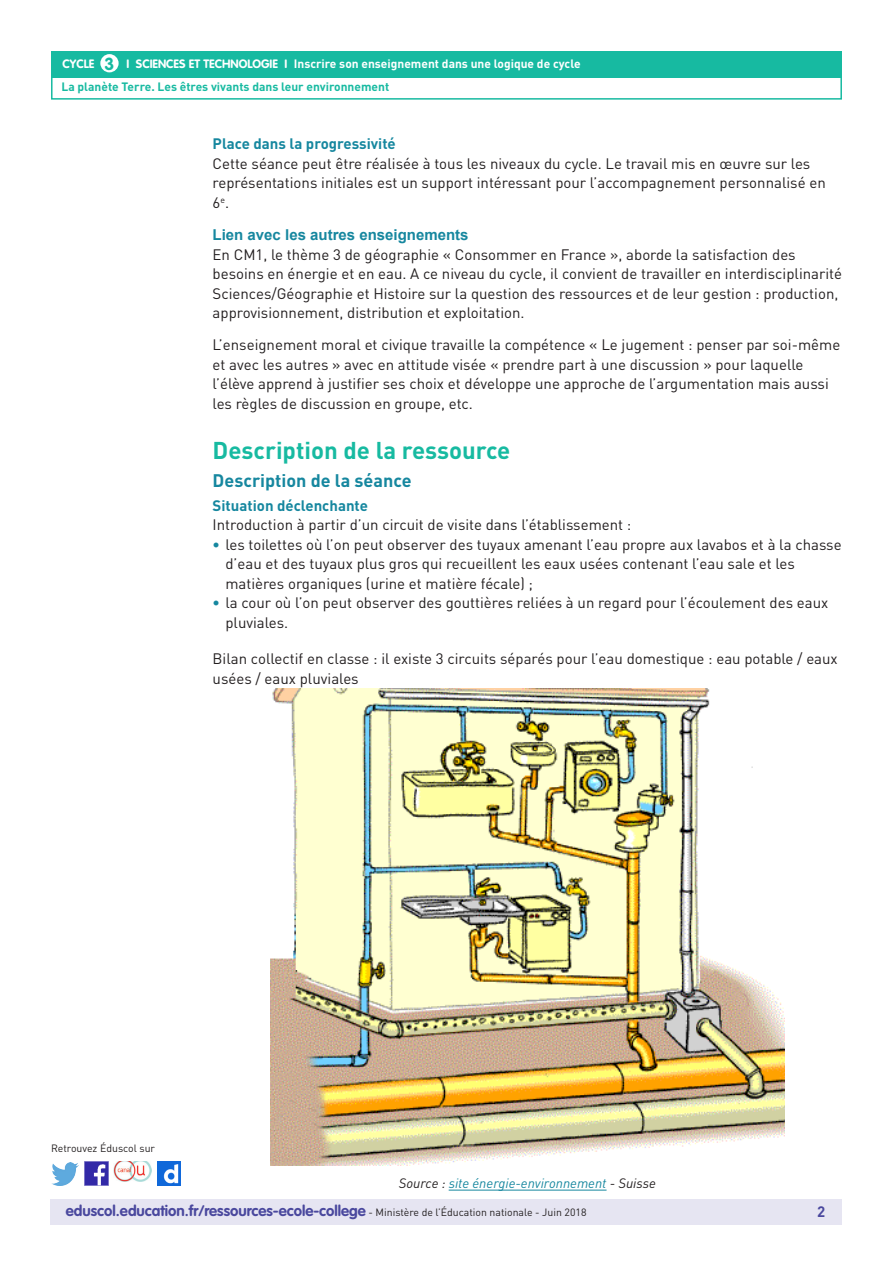
<style>
.page{position:relative;width:893px;height:1263px;background:#fff}
.page>*{position:absolute;margin:0;border:0;box-sizing:border-box;transform-origin:0 0}
._03_Titre_de_niveau{font:700 24px "DIN Pro";color:#17baa1}
._04_Titre_de_niveau{font:700 18px "DIN Pro";color:#16879f}
.t1{font:700 17.25px "VAG Rounded Std";color:#17baa1}
._06_Texte_courant{font:15px/19.5px "DIN Pro";color:#231f20}
.t2{font:700 15px "VAG Rounded Std";color:#4a489e}
._05_Titre_de_niveau{font:700 15px "DIN Pro";color:#16879f}
._05_Titre_de_niveau-2{font:700 15px "Arial";color:#16879f}
.t3{font:700 15px "DIN Pro";color:#4a489e}
._06_Texte_courant-2{font:italic 13.5px "DIN Pro";color:#16879f}
.t4{font:700 12px "DIN Pro";color:#17baa1}
.t5{font:700 12px "DIN Pro";color:#fff}
.t6{font:700 12px "VAG Rounded Std";color:#fff}
.t7{font:10.5px "DIN Pro";color:#231f20}
.s1{font-weight:700;color:#16879f}
.s2{color:#231f20}
.s3{font-family:"DIN Pro";font-weight:400;font-size:10.5px;color:#231f20}
</style>
<div class="page">
<div style="left:50px;top:1199px;width:791px;height:26px;background:#e6e5f2"></div>
<div style="left:51px;top:51px;width:791px;height:27px;background:#17baa1"></div>
<div style="left:100px;top:54px;width:19px;height:18px;background:#fff;border-radius:50%"></div>
<div style="left:51px;top:75px;width:791px;height:25px;border:2px solid #17baa1"></div>
<img style="left:85px;top:1162px;width:23px;height:23px">
<img style="left:51px;top:1163px;width:28px;height:22px">
<img style="left:158px;top:1162px;width:22px;height:23px">
<img style="left:114px;top:1162px;width:38px;height:19px">
<hr style="left:449px;top:1190px;width:158px;height:1px;background:#16879f">
<img style="left:270px;top:688px;width:514px;height:477px">
<p class="t1" style="left:105px;top:53px;width:11px">3</p>
<p class="t5" style="left:294px;top:56px;width:288px">Inscrire son enseignement dans une logique de cycle</p>
<p class="t4" style="left:61px;top:79px;width:329px">La planète Terre. Les êtres vivants dans leur environnement</p>
<p class="t6" style="left:63px;top:57px;width:33px">CYCLE</p>
<p class="t6" style="left:127px;top:57px;width:162px">I SCIENCES ET TECHNOLOGIE I</p>
<p class="_05_Titre_de_niveau" style="left:213px;top:134px;width:185px">Place dans la progressivité</p>
<p class="_06_Texte_courant" style="left:213px;top:153px;width:615px">Cette séance peut être réalisée à tous les niveaux du cycle. Le travail mis en œuvre sur les représentations initiales est un support intéressant pour l’accompagnement personnalisé en<br>6<sup>e</sup>.</p>
<p class="_05_Titre_de_niveau-2" style="left:213px;top:225px;width:257px">Lien avec les autres enseignements</p>
<p class="_06_Texte_courant" style="left:213px;top:244px;width:631px">En CM1, le thème 3 de géographie « Consommer en France », aborde la satisfaction des besoins en énergie et en eau. A ce niveau du cycle, il convient de travailler en interdisciplinarité Sciences/Géographie et Histoire sur la question des ressources et de leur gestion : production, approvisionnement, distribution et exploitation.</p>
<p class="_06_Texte_courant" style="left:213px;top:335px;width:629px">L’enseignement moral et civique travaille la compétence « Le jugement : penser par soi-même et avec les autres » avec en attitude visée « prendre part à une discussion » pour laquelle l’élève apprend à justifier ses choix et développe une approche de l’argumentation mais aussi les règles de discussion en groupe, etc.</p>
<p class="_03_Titre_de_niveau" style="left:213px;top:434px;width:299px">Description de la ressource</p>
<p class="_04_Titre_de_niveau" style="left:213px;top:468px;width:200px">Description de la séance</p>
<p class="_05_Titre_de_niveau" style="left:213px;top:495px;width:157px">Situation déclenchante</p>
<p class="_06_Texte_courant" style="left:213px;top:515px;width:420px">Introduction à partir d’un circuit de visite dans l’établissement :</p>
<p class="_06_Texte_courant" style="left:225px;top:534px;width:618px;text-indent:-13px"><span class="s1">•</span> les toilettes où l’on peut observer des tuyaux amenant l’eau propre aux lavabos et à la chasse d’eau et des tuyaux plus gros qui recueillent les eaux usées contenant l’eau sale et les matières organiques (urine et matière fécale) ;</p>
<p class="_06_Texte_courant" style="left:225px;top:593px;width:604px;text-indent:-13px"><span class="s1">•</span> la cour où l’on peut observer des gouttières reliées à un regard pour l’écoulement des eaux pluviales.</p>
<p class="_06_Texte_courant" style="left:213px;top:649px;width:627px">Bilan collectif en classe : il existe 3 circuits séparés pour l’eau domestique : eau potable / eaux usées / eaux pluviales</p>
<p class="t7" style="left:51px;top:1141px;width:106px">Retrouvez Éduscol sur</p>
<p class="_06_Texte_courant-2" style="left:399px;top:1175px;width:259px"><span class="s2">Source :</span> site énergie-environnement <span class="s2">- Suisse</span></p>
<p class="t2" style="left:66px;top:1202px;width:522px">eduscol.education.fr/ressources-ecole-college <span class="s3">- Ministère de l’Éducation nationale - Juin 2018</span></p>
<p class="t3" style="left:817px;top:1201px;width:10px">2</p>
</div>
